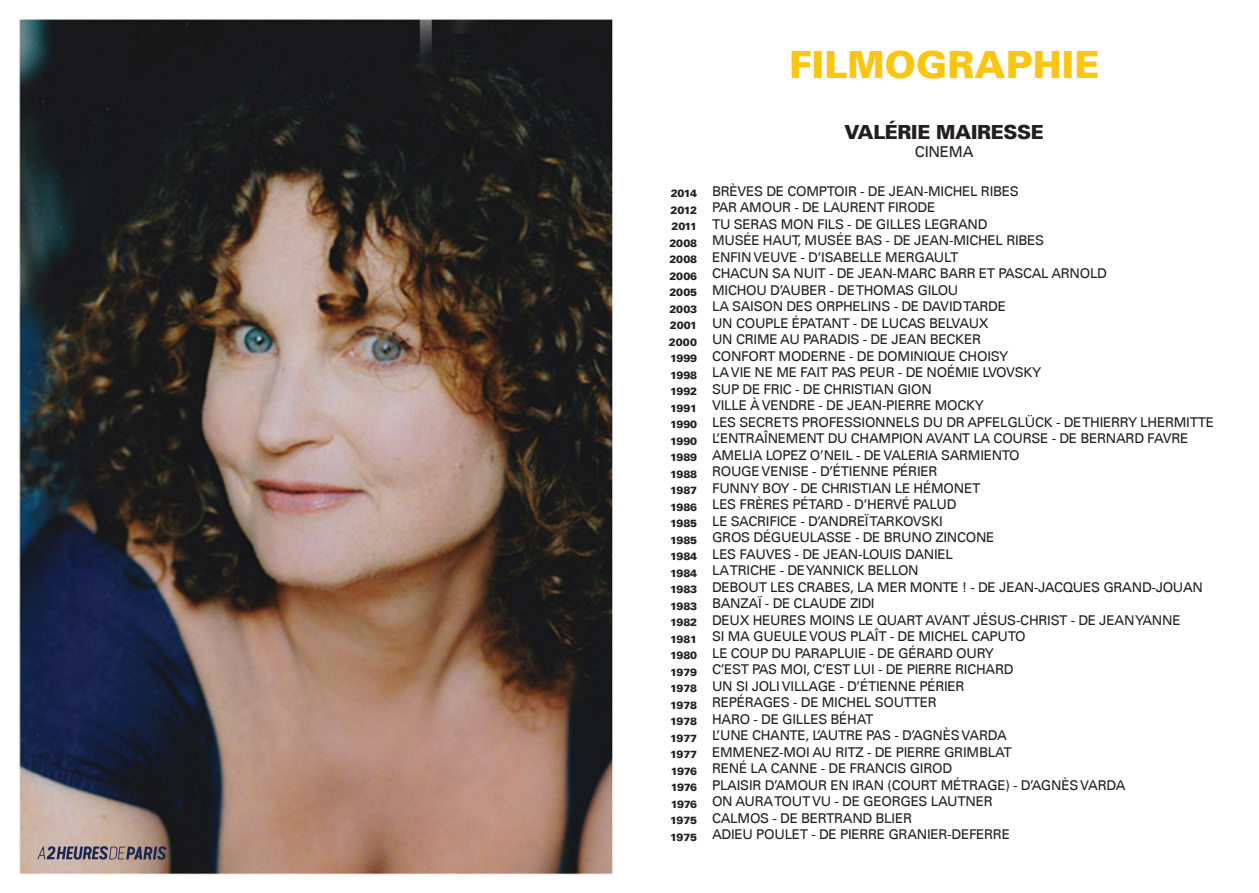
<style>
.page{position:relative;width:1259px;height:893px;background:#fff}
.page>*{position:absolute;margin:0;border:0;box-sizing:border-box;transform-origin:0 0}
.t1{font:900 37.5px "Univers LT";color:#fac60f}
.t2{font:900 19.5px "Univers LT";letter-spacing:-.02em;color:#231f20}
.t3{font:15px "Univers LT";letter-spacing:-.02em;color:#231f20}
.t4{font:13.5px/16.5px "Univers LT";letter-spacing:-.02em;color:#231f20}
.t5{font:900 10.5px/16.5px "Univers LT";letter-spacing:-.02em;color:#231f20;text-align:justify}
</style>
<div class="page">
<img style="left:19px;top:19px;width:594px;height:856px">
<svg style="left:37px;top:846px;width:129px;height:14px;background:#786f7a"></svg>
<h1 class="t1" style="left:789px;top:41px;width:312px">FILMOGRAPHIE</h1>
<h2 class="t2" style="left:844px;top:120px;width:201px">VALÉRIE MAIRESSE</h2>
<p class="t3" style="left:915px;top:143px;width:60px">CINEMA</p>
<p class="t5" style="left:669px;top:185px;width:30px">2014<br>2012<br>2011<br>2008<br>2008<br>2006<br>2005<br>2003<br>2001<br>2000<br>1999<br>1998<br>1992<br>1991<br>1990<br>1990<br>1989<br>1988<br>1987<br>1986<br>1985<br>1985<br>1984<br>1984<br>1983<br>1983<br>1982<br>1981<br>1980<br>1979<br>1978<br>1978<br>1978<br>1977<br>1977<br>1976<br>1976<br>1976<br>1975<br>1975</p>
<p class="t4" style="left:712px;top:183px;width:503px">BRÈVES DE COMPTOIR - DE JEAN-MICHEL RIBES<br>PAR AMOUR - DE LAURENT FIRODE<br>TU SERAS MON FILS - DE GILLES LEGRAND<br>MUSÉE HAUT, MUSÉE BAS - DE JEAN-MICHEL RIBES<br>ENFIN VEUVE - D’ISABELLE MERGAULT<br>CHACUN SA NUIT - DE JEAN-MARC BARR ET PASCAL ARNOLD<br>MICHOU D’AUBER - DE THOMAS GILOU<br>LA SAISON DES ORPHELINS - DE DAVID TARDE<br>UN COUPLE ÉPATANT - DE LUCAS BELVAUX<br>UN CRIME AU PARADIS - DE JEAN BECKER<br>CONFORT MODERNE - DE DOMINIQUE CHOISY<br>LA VIE NE ME FAIT PAS PEUR - DE NOÉMIE LVOVSKY<br>SUP DE FRIC - DE CHRISTIAN GION<br>VILLE À VENDRE - DE JEAN-PIERRE MOCKY<br>LES SECRETS PROFESSIONNELS DU DR APFELGLÜCK - DE THIERRY LHERMITTE L’ENTRAÎNEMENT DU CHAMPION AVANT LA COURSE - DE BERNARD FAVRE AMELIA LOPEZ O’NEIL - DE VALERIA SARMIENTO<br>ROUGE VENISE - D’ÉTIENNE PÉRIER<br>FUNNY BOY - DE CHRISTIAN LE HÉMONET<br>LES FRÈRES PÉTARD - D’HERVÉ PALUD<br>LE SACRIFICE - D’ANDREÏ TARKOVSKI<br>GROS DÉGUEULASSE - DE BRUNO ZINCONE<br>LES FAUVES - DE JEAN-LOUIS DANIEL<br>LA TRICHE - DE YANNICK BELLON<br>DEBOUT LES CRABES, LA MER MONTE ! - DE JEAN-JACQUES GRAND-JOUAN BANZAÏ - DE CLAUDE ZIDI<br>DEUX HEURES MOINS LE QUART AVANT JÉSUS-CHRIST - DE JEAN YANNE<br>SI MA GUEULE VOUS PLAÎT - DE MICHEL CAPUTO<br>LE COUP DU PARAPLUIE - DE GÉRARD OURY<br>C’EST PAS MOI, C’EST LUI - DE PIERRE RICHARD<br>UN SI JOLI VILLAGE - D’ÉTIENNE PÉRIER<br>REPÉRAGES - DE MICHEL SOUTTER<br>HARO - DE GILLES BÉHAT<br>L’UNE CHANTE, L’AUTRE PAS - D’AGNÈS VARDA<br>EMMENEZ-MOI AU RITZ - DE PIERRE GRIMBLAT<br>RENÉ LA CANNE - DE FRANCIS GIROD<br>PLAISIR D’AMOUR EN IRAN (COURT MÉTRAGE) - D’AGNÈS VARDA<br>ON AURA TOUT VU - DE GEORGES LAUTNER<br>CALMOS - DE BERTRAND BLIER<br>ADIEU POULET - DE PIERRE GRANIER-DEFERRE</p>
</div>
